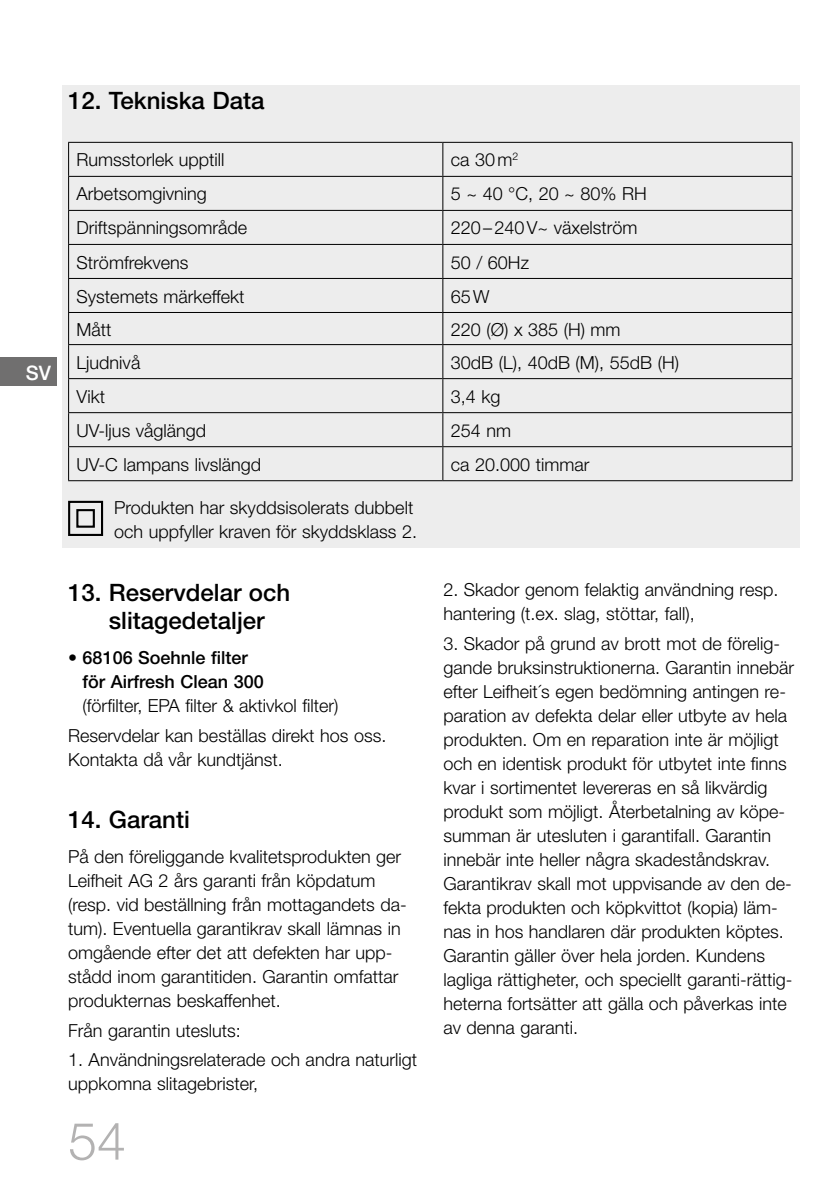
<style>
.page{position:relative;width:840px;height:1191px;background:#fff}
.page>*{position:absolute;margin:0;border:0;box-sizing:border-box;transform-origin:0 0}
.t1{font:300 52px "Helvetica Neue LT";color:#b3b2b2}
.t2{font:500 24px/28px "Helvetica Neue LT";color:#000}
.t3{font:500 20px "Helvetica Neue LT";color:#fff}
.t4{font:300 18px/24px "Helvetica Neue LT";color:#000}
.t5{font:500 18px/24px "Helvetica Neue LT";color:#000}
.s1{font-weight:300}
</style>
<div class="page">
<div style="left:62px;top:85px;width:737px;height:463px;background:#ededed"></div>
<hr style="left:68px;top:142px;width:374px;height:1px;background:#000">
<hr style="left:68px;top:143px;width:1px;height:33px;background:#000">
<hr style="left:442px;top:142px;width:350px;height:1px;background:#000">
<hr style="left:442px;top:143px;width:1px;height:33px;background:#000">
<hr style="left:791px;top:143px;width:1px;height:33px;background:#000">
<hr style="left:68px;top:176px;width:374px;height:1px;background:#000">
<hr style="left:68px;top:177px;width:1px;height:33px;background:#000">
<hr style="left:442px;top:176px;width:350px;height:1px;background:#000">
<hr style="left:442px;top:177px;width:1px;height:33px;background:#000">
<hr style="left:791px;top:177px;width:1px;height:33px;background:#000">
<hr style="left:68px;top:210px;width:374px;height:1px;background:#000">
<hr style="left:68px;top:211px;width:1px;height:33px;background:#000">
<hr style="left:442px;top:210px;width:350px;height:1px;background:#000">
<hr style="left:442px;top:211px;width:1px;height:33px;background:#000">
<hr style="left:791px;top:211px;width:1px;height:33px;background:#000">
<hr style="left:68px;top:244px;width:374px;height:1px;background:#000">
<hr style="left:68px;top:245px;width:1px;height:33px;background:#000">
<hr style="left:442px;top:244px;width:350px;height:1px;background:#000">
<hr style="left:442px;top:245px;width:1px;height:33px;background:#000">
<hr style="left:791px;top:245px;width:1px;height:33px;background:#000">
<hr style="left:68px;top:278px;width:374px;height:1px;background:#000">
<hr style="left:68px;top:279px;width:1px;height:33px;background:#000">
<hr style="left:442px;top:278px;width:350px;height:1px;background:#000">
<hr style="left:442px;top:279px;width:1px;height:33px;background:#000">
<hr style="left:791px;top:279px;width:1px;height:33px;background:#000">
<hr style="left:68px;top:312px;width:374px;height:1px;background:#000">
<hr style="left:68px;top:313px;width:1px;height:31px;background:#000">
<hr style="left:442px;top:312px;width:350px;height:1px;background:#000">
<hr style="left:442px;top:313px;width:1px;height:31px;background:#000">
<hr style="left:791px;top:313px;width:1px;height:31px;background:#000">
<hr style="left:68px;top:344px;width:374px;height:1px;background:#000">
<hr style="left:68px;top:345px;width:1px;height:33px;background:#000">
<hr style="left:442px;top:344px;width:350px;height:1px;background:#000">
<hr style="left:442px;top:345px;width:1px;height:33px;background:#000">
<hr style="left:791px;top:345px;width:1px;height:33px;background:#000">
<hr style="left:68px;top:378px;width:374px;height:1px;background:#000">
<hr style="left:68px;top:379px;width:1px;height:33px;background:#000">
<hr style="left:68px;top:412px;width:374px;height:1px;background:#000">
<hr style="left:68px;top:413px;width:1px;height:33px;background:#000">
<hr style="left:442px;top:413px;width:1px;height:33px;background:#000">
<hr style="left:791px;top:413px;width:1px;height:33px;background:#000">
<hr style="left:68px;top:446px;width:374px;height:1px;background:#000">
<hr style="left:68px;top:447px;width:1px;height:33px;background:#000">
<hr style="left:442px;top:447px;width:1px;height:33px;background:#000">
<hr style="left:791px;top:447px;width:1px;height:33px;background:#000">
<hr style="left:68px;top:480px;width:374px;height:1px;background:#000">
<hr style="left:442px;top:480px;width:350px;height:1px;background:#000">
<hr style="left:442px;top:378px;width:350px;height:1px;background:#000">
<hr style="left:442px;top:379px;width:1px;height:33px;background:#000">
<hr style="left:791px;top:379px;width:1px;height:33px;background:#000">
<hr style="left:442px;top:412px;width:350px;height:1px;background:#000">
<hr style="left:442px;top:446px;width:350px;height:1px;background:#000">
<svg style="left:68px;top:501px;width:35px;height:35px"></svg>
<div style="left:0;top:357px;width:57px;height:29px;background:#706f6f"></div>
<h2 class="t2" style="left:68px;top:87px;width:198px">12. Tekniska Data</h2>
<p class="t3" style="left:26px;top:360px;width:27px">SV</p>
<p class="t4" style="left:77px;top:148px;width:149px">Rumsstorlek upptill</p>
<p class="t4" style="left:450px;top:148px;width:69px">ca 30m<sup>2</sup></p>
<p class="t4" style="left:77px;top:182px;width:132px">Arbetsomgivning</p>
<p class="t4" style="left:450px;top:182px;width:197px">5 ~ 40 °C, 20 ~ 80% RH</p>
<p class="t4" style="left:77px;top:216px;width:172px">Driftspänningsområde</p>
<p class="t4" style="left:450px;top:216px;width:188px">220–240V~ växelström</p>
<p class="t4" style="left:77px;top:250px;width:113px">Strömfrekvens</p>
<p class="t4" style="left:450px;top:250px;width:80px">50 / 60Hz</p>
<p class="t4" style="left:77px;top:284px;width:169px">Systemets märkeffekt</p>
<p class="t4" style="left:450px;top:284px;width:40px">65W</p>
<p class="t4" style="left:77px;top:317px;width:36px">Mått</p>
<p class="t4" style="left:450px;top:317px;width:171px">220 (Ø) x 385 (H) mm</p>
<p class="t4" style="left:77px;top:350px;width:65px">Ljudnivå</p>
<p class="t4" style="left:450px;top:350px;width:229px">30dB (L), 40dB (M), 55dB (H)</p>
<p class="t4" style="left:77px;top:384px;width:30px">Vikt</p>
<p class="t4" style="left:450px;top:384px;width:51px">3,4 kg</p>
<p class="t4" style="left:77px;top:418px;width:131px">UV-ljus våglängd</p>
<p class="t4" style="left:450px;top:418px;width:62px">254 nm</p>
<p class="t4" style="left:77px;top:452px;width:186px">UV-C lampans livslängd</p>
<p class="t4" style="left:450px;top:452px;width:140px">ca 20.000 timmar</p>
<p class="t4" style="left:114px;top:495px;width:304px">Produkten har skyddsisolerats dubbelt och uppfyller kraven för skyddsklass 2.</p>
<h2 class="t2" style="left:109px;top:578px;width:183px;text-indent:-41px">13. Reservdelar och slitagedetaljer</h2>
<p class="t5" style="left:83px;top:645px;width:182px;text-indent:-15px"><span class="s1">•</span> 68106 Soehnle filter för Airfresh Clean 300</p>
<p class="t4" style="left:68px;top:690px;width:319px;line-height:29.6px;text-indent:15px">(förfilter, EPA filter &amp; aktivkol filter)<br>Reservdelar kan beställas direkt hos oss.</p>
<p class="t4" style="left:68px;top:747px;width:216px">Kontakta då vår kundtjänst.</p>
<h2 class="t2" style="left:68px;top:805px;width:123px">14. Garanti</h2>
<p class="t4" style="left:68px;top:844px;width:340px">På den föreliggande kvalitetsprodukten ger Leifheit AG 2 års garanti från köpdatum (resp. vid beställning från mottagandets da&shy;tum). Eventuella garantikrav skall lämnas in omgående efter det att defekten har upp&shy;stådd inom garantitiden. Garantin omfattar produkternas beskaffenhet.</p>
<p class="t4" style="left:68px;top:1018px;width:174px">Från garantin utesluts:</p>
<p class="t4" style="left:68px;top:1047px;width:350px">1. Användningsrelaterade och andra naturligt uppkomna slitagebrister,</p>
<h1 class="t1" style="left:68px;top:1109px;width:59px">54</h1>
<p class="t4" style="left:443px;top:577px;width:336px">2. Skador genom felaktig användning resp. hantering (t.ex. slag, stöttar, fall),</p>
<p class="t4" style="left:443px;top:631px;width:352px">3. Skador på grund av brott mot de förelig&shy;gande bruksinstruktionerna. Garantin innebär efter Leifheit´s egen bedömning antingen re&shy;paration av defekta delar eller utbyte av hela produkten. Om en reparation inte är möjligt och en identisk produkt för utbytet inte finns kvar i sortimentet levereras en så likvärdig produkt som möjligt. Återbetalning av köpe&shy;summan är utesluten i garantifall. Garantin innebär inte heller några skadeståndskrav.<br>Garantikrav skall mot uppvisande av den de&shy;fekta produkten och köpkvittot (kopia) läm&shy;nas in hos handlaren där produkten köptes.<br>Garantin gäller över hela jorden. Kundens lagliga rättigheter, och speciellt garanti-rättig&shy;heterna fortsätter att gälla och påverkas inte av denna garanti.</p>
</div>
